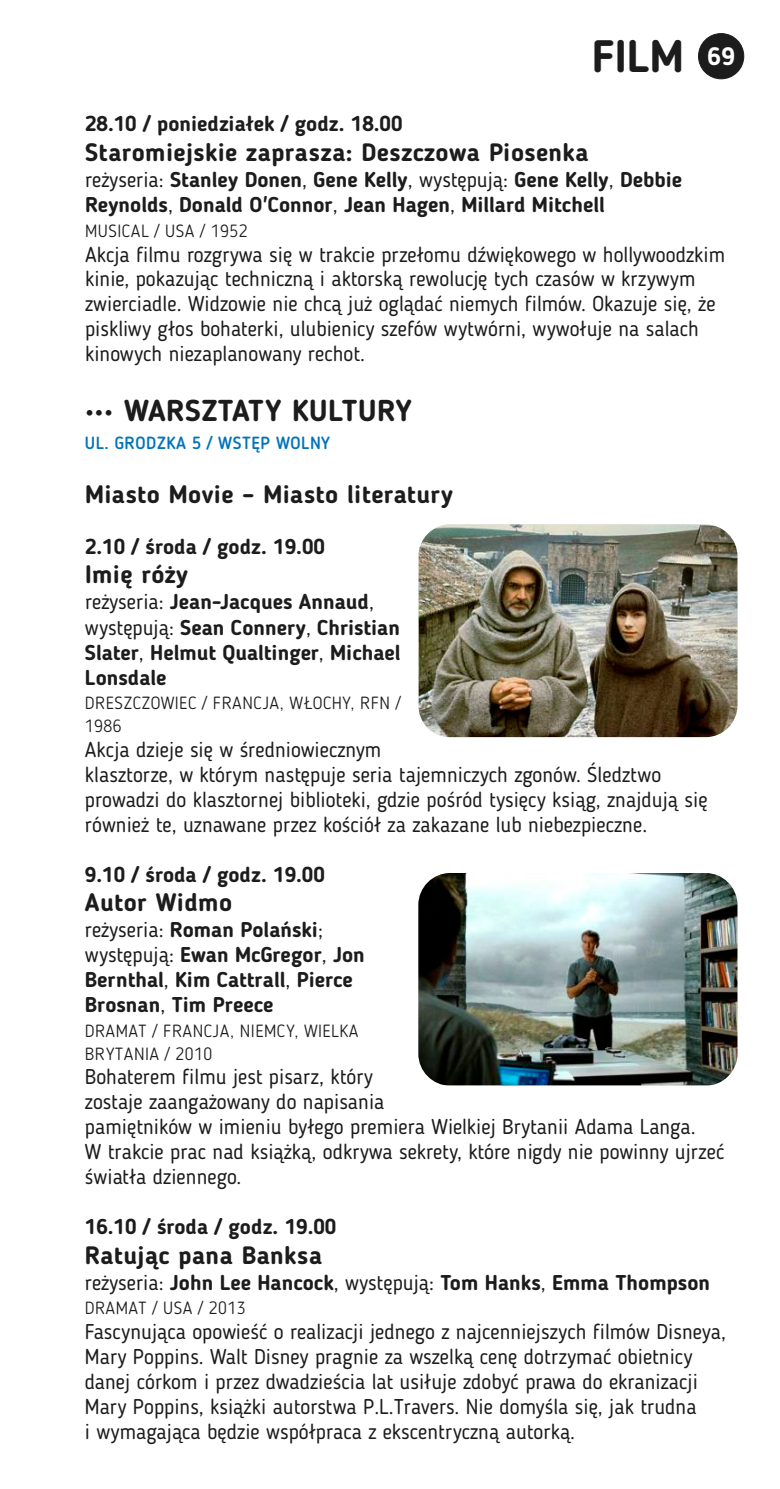
<style>
.page{position:relative;width:780px;height:1489px;background:#fff}
.page>*{position:absolute;margin:0;border:0;box-sizing:border-box;transform-origin:0 0}
.t1{font:700 45px "Blogger Sans";color:#1c1c1c}
.t2{font:700 30px "Blogger Sans";letter-spacing:.015em;color:#1c1c1c}
.t3{font:700 25px "Blogger Sans";letter-spacing:.015em;color:#1c1c1c}
.t4{font:21.25px/25px "Blogger Sans";color:#1c1c1c}
.t5{font:700 21.25px/25px "Blogger Sans";color:#1c1c1c}
.t6{font:300 17.5px/22.5px "Blogger Sans";letter-spacing:.03em;color:#1c1c1c}
.t7{font:500 17.5px "Blogger Sans";letter-spacing:.03em;color:#0073ba}
.s1{font-size:25px;color:#fff}
.s2{font-weight:400}
</style>
<div class="page">
<div style="left:698px;top:33px;width:46px;height:46px;background:#1c1c1c;border:1px solid #1c1c1c;border-radius:50%"></div>
<img style="left:418px;top:524px;width:319px;height:213px;border-radius:32px">
<img style="left:418px;top:873px;width:319px;height:212px;border-radius:32px">
<h1 class="t1" style="left:591px;top:37px;width:145px">FILM <span class="s1">69</span></h1>
<p class="t5" style="left:85px;top:113px;width:319px">28.10 / poniedziałek / godz. 18.00</p>
<p class="t3" style="left:85px;top:142px;width:505px">Staromiejskie zaprasza: Deszczowa Piosenka</p>
<p class="t5" style="left:85px;top:169px;width:598px"><span class="s2">reżyseria:</span> Stanley Donen<span class="s2">,</span> Gene Kelly<span class="s2">, występują:</span> Gene Kelly<span class="s2">,</span> Debbie<br>Reynolds<span class="s2">,</span> Donald O'Connor<span class="s2">,</span> Jean Hagen<span class="s2">,</span> Millard Mitchell</p>
<p class="t6" style="left:85px;top:221px;width:164px">MUSICAL / USA / 1952</p>
<p class="t4" style="left:85px;top:243px;width:641px">Akcja filmu rozgrywa się w trakcie przełomu dźwiękowego w hollywoodzkim kinie, pokazując techniczną i aktorską rewolucję tych czasów w krzywym zwierciadle. Widzowie nie chcą już oglądać niemych filmów. Okazuje się, że piskliwy głos bohaterki, ulubienicy szefów wytwórni, wywołuje na salach kinowych niezaplanowany rechot.</p>
<h2 class="t2" style="left:85px;top:398px;width:328px">••• WARSZTATY KULTURY</h2>
<p class="t7" style="left:85px;top:435px;width:247px">UL. GRODZKA 5 / WSTĘP WOLNY</p>
<p class="t3" style="left:85px;top:484px;width:369px">Miasto Movie – Miasto literatury</p>
<p class="t5" style="left:85px;top:536px;width:241px">2.10 / środa / godz. 19.00</p>
<p class="t3" style="left:85px;top:564px;width:104px">Imię róży</p>
<p class="t5" style="left:85px;top:591px;width:317px"><span class="s2">reżyseria:</span> Jean-Jacques Annaud<span class="s2">, występują:</span> Sean Connery<span class="s2">,</span> Christian<br>Slater<span class="s2">,</span> Helmut Qualtinger<span class="s2">,</span> Michael<br>Lonsdale</p>
<p class="t6" style="left:85px;top:693px;width:317px">DRESZCZOWIEC / FRANCJA, WŁOCHY, RFN /<br>1986</p>
<p class="t4" style="left:85px;top:738px;width:624px">Akcja dzieje się w średniowiecznym<br>klasztorze, w którym następuje seria tajemniczych zgonów. Śledztwo prowadzi do klasztornej biblioteki, gdzie pośród tysięcy ksiąg, znajdują się również te, uznawane przez kościół za zakazane lub niebezpieczne.</p>
<p class="t5" style="left:85px;top:863px;width:241px">9.10 / środa / godz. 19.00</p>
<p class="t3" style="left:85px;top:892px;width:149px">Autor Widmo</p>
<p class="t5" style="left:85px;top:918px;width:281px"><span class="s2">reżyseria:</span> Roman Polański<span class="s2">; występują:</span> Ewan McGregor<span class="s2">,</span> Jon<br>Bernthal<span class="s2">,</span> Kim Cattrall<span class="s2">,</span> Pierce<br>Brosnan<span class="s2">,</span> Tim Preece</p>
<p class="t6" style="left:85px;top:1021px;width:275px">DRAMAT / FRANCJA, NIEMCY, WIELKA<br>BRYTANIA / 2010</p>
<p class="t4" style="left:85px;top:1066px;width:641px">Bohaterem filmu jest pisarz, który<br>zostaje zaangażowany do napisania<br>pamiętników w imieniu byłego premiera Wielkiej Brytanii Adama Langa.<br>W trakcie prac nad książką, odkrywa sekrety, które nigdy nie powinny ujrzeć światła dziennego.</p>
<p class="t5" style="left:85px;top:1215px;width:253px">16.10 / środa / godz. 19.00</p>
<p class="t3" style="left:85px;top:1244px;width:239px">Ratując pana Banksa</p>
<p class="t5" style="left:85px;top:1271px;width:626px"><span class="s2">reżyseria:</span> John Lee Hancock<span class="s2">, występują:</span> Tom Hanks<span class="s2">,</span> Emma Thompson</p>
<p class="t6" style="left:85px;top:1298px;width:162px">DRAMAT / USA / 2013</p>
<p class="t4" style="left:85px;top:1320px;width:642px">Fascynująca opowieść o realizacji jednego z najcenniejszych filmów Disneya, Mary Poppins. Walt Disney pragnie za wszelką cenę dotrzymać obietnicy danej córkom i przez dwadzieścia lat usiłuje zdobyć prawa do ekranizacji Mary Poppins, książki autorstwa P.L.Travers. Nie domyśla się, jak trudna<br>i wymagająca będzie współpraca z ekscentryczną autorką.</p>
</div>
